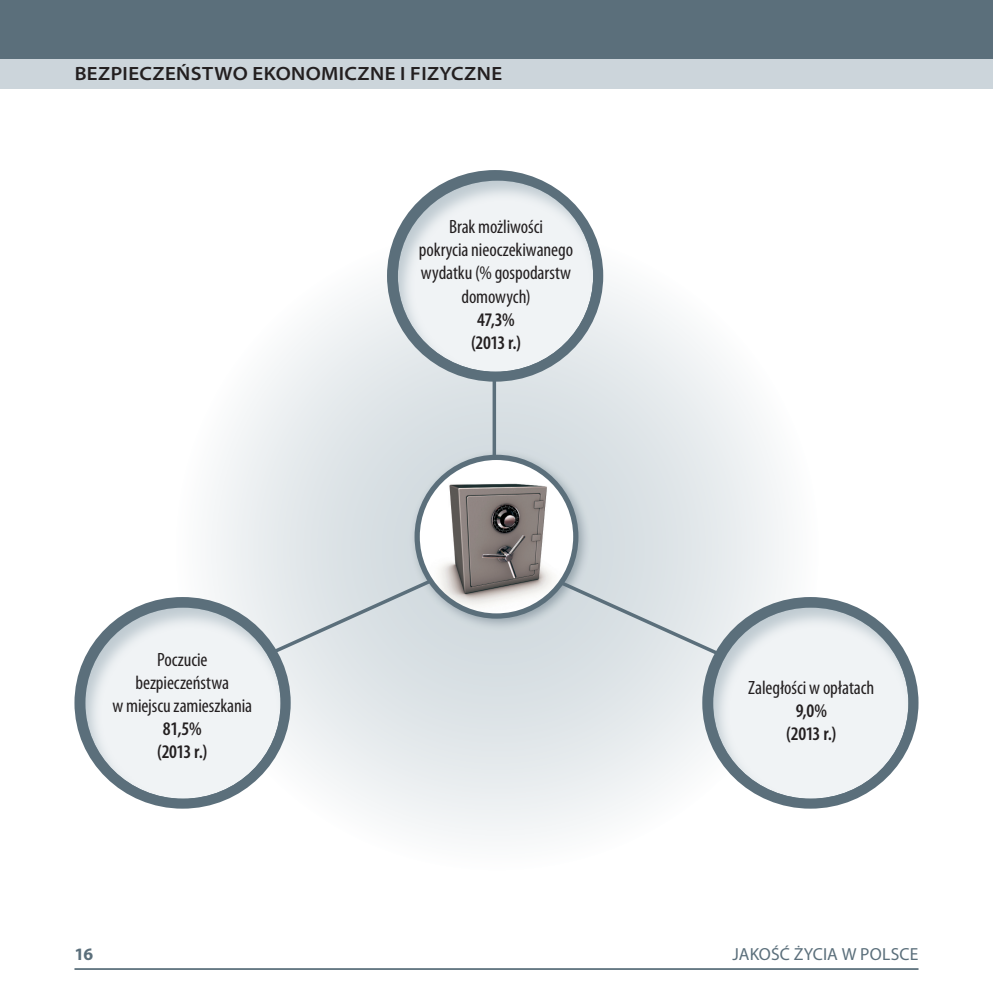
<style>
.page{position:relative;width:993px;height:993px;background:#fff}
.page>*{position:absolute;margin:0;border:0;box-sizing:border-box;transform-origin:0 0}
.t1{font:condensed 19.25px/23.1px "Myriad Pro";letter-spacing:-.005em;color:#231f20;text-align:center}
.t2{font:600 condensed 19.25px "Myriad Pro";letter-spacing:-.025em;color:#231f20}
.t3{font:600 semi-expanded 19.25px "Myriad Pro";letter-spacing:.02em;color:#231f20}
.t4{font:17.5px "Myriad Pro";letter-spacing:.005em;color:#5b6f7b}
.t5{font:700 17.5px "Myriad Pro";color:#5b6f7b}
</style>
<div class="page">
<div style="left:0;top:0;width:992px;height:60px;background:#5b6f7b"></div>
<div style="left:0;top:60px;width:992px;height:29px;background:#ccd5db"></div>
<hr style="left:992px;top:0;width:1px;height:60px;background:#5b6f7b">
<svg style="left:992px;top:60px;width:1px;height:29px"></svg>
<hr style="left:74px;top:967px;width:844px;height:2px;background:#5b6f7b">
<svg style="left:175px;top:227px;width:643px;height:643px"></svg>
<svg style="left:492px;top:381px;width:4px;height:67px"></svg>
<svg style="left:240px;top:547px;width:507px;height:122px;background:#d9e0e4"></svg>
<div style="left:74px;top:597px;width:216px;height:211px;background:#5b6f7b;border-radius:50%"></div>
<div style="left:83px;top:605px;width:198px;height:194px;background:#bbc8cf;opacity:.75"></div>
<div style="left:702px;top:597px;width:216px;height:211px;background:#5b6f7b;border-radius:50%"></div>
<div style="left:710px;top:604px;width:199px;height:195px;background:#bbc8cf;opacity:.75"></div>
<div style="left:387px;top:170px;width:216px;height:211px;background:#5b6f7b;border-radius:50%"></div>
<div style="left:395px;top:178px;width:199px;height:194px;background:#bbc8cf;opacity:.75"></div>
<div style="left:408px;top:448px;width:183px;height:183px;background:#5b6f7b;opacity:.5"></div>
<img style="left:418px;top:458px;width:157px;height:157px">
<div style="left:414px;top:454px;width:164px;height:164px;border:5px solid #5b6f7b;border-radius:50%"></div>
<p class="t3" style="left:75px;top:63px;width:429px">BEZPIECZEŃSTWO EKONOMICZNE I FIZYCZNE</p>
<p class="t1" style="left:157px;top:648px;width:52px">Poczucie</p>
<p class="t1" style="left:135px;top:671px;width:95px">bezpieczeństwa</p>
<p class="t1" style="left:112px;top:694px;width:141px">w miejscu zamieszkania</p>
<p class="t2" style="left:163px;top:718px;width:40px">81,5%</p>
<p class="t2" style="left:157px;top:741px;width:52px">(2013 r.)</p>
<p class="t1" style="left:449px;top:215px;width:95px">Brak możliwości</p>
<p class="t1" style="left:419px;top:239px;width:156px">pokrycia nieoczekiwanego wydatku (% gospodarstw domowych)</p>
<p class="t2" style="left:477px;top:308px;width:39px">47,3%</p>
<p class="t2" style="left:471px;top:332px;width:52px">(2013 r.)</p>
<p class="t1" style="left:748px;top:676px;width:127px">Zaległości w opłatach</p>
<p class="t2" style="left:795px;top:700px;width:33px">9,0%</p>
<p class="t2" style="left:786px;top:723px;width:52px">(2013 r.)</p>
<p class="t5" style="left:74px;top:944px;width:20px">16</p>
<p class="t4" style="left:732px;top:944px;width:187px">JAKOŚĆ ŻYCIA W POLSCE</p>
</div>
